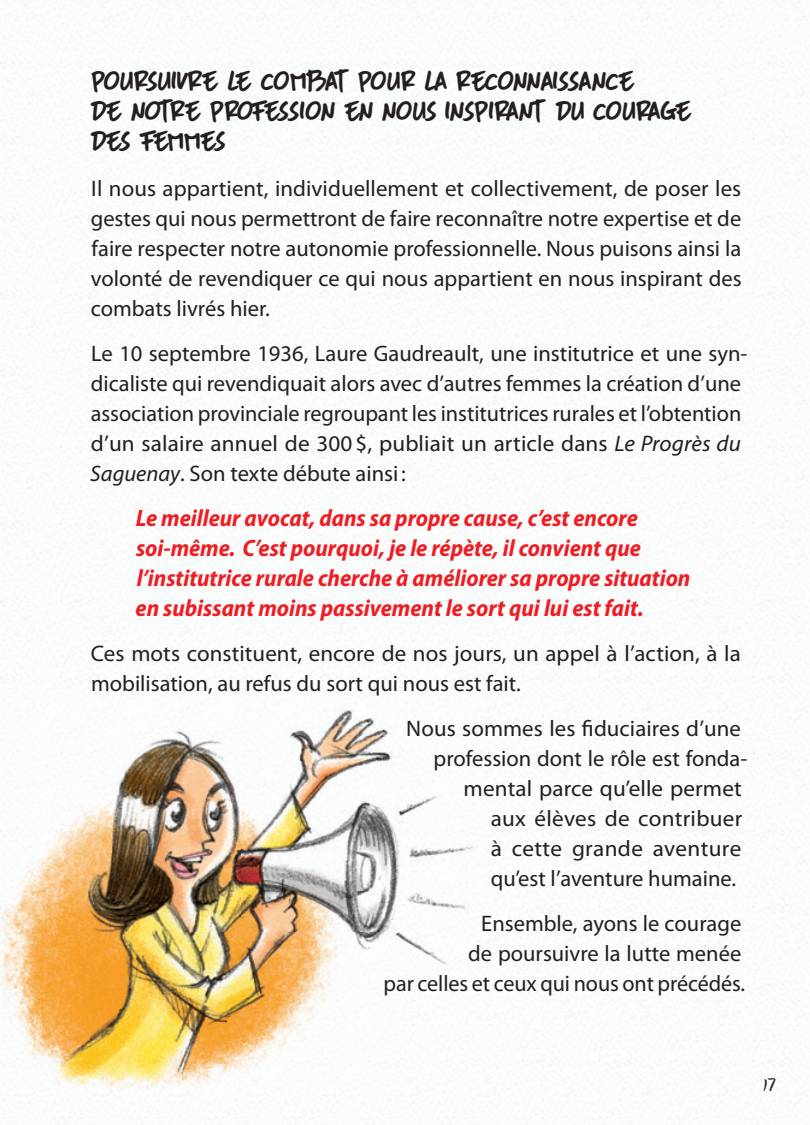
<style>
.page{position:relative;width:810px;height:1125px;background:#fff}
.page>*{position:absolute;margin:0;border:0;box-sizing:border-box;transform-origin:0 0}
.t1{font:30px/30px "DK More Or Less";letter-spacing:-.04em;color:#231f20}
.t2{font:italic 700 semi-condensed 23.75px/30px "Myriad Pro";color:#ee1d23}
.t3{font:22.5px/30px "Myriad Pro";color:#231f20}
.t4{font:20px "DK Keswick";color:#231f20}
.s1{font-style:italic}
</style>
<div class="page">
<img style="left:411px;top:692px;width:157px;height:427px">
<img style="left:0;top:690px;width:483px;height:404px">
<svg style="left:582px;top:720px;width:10px;height:16px"></svg>
<h1 class="t1" style="left:90px;top:66px;width:603px">POURSUIVRE LE COMBAT POUR LA RECONNAISSANCE<br>DE NOTRE PROFESSION EN NOUS INSPIRANT DU COURAGE<br>DES FEMMES</h1>
<p class="t3" style="left:91px;top:174px;width:652px;text-align:justify">Il nous appartient, individuellement et collectivement, de poser les gestes qui nous permettront de faire reconnaître notre expertise et de faire respecter notre autonomie professionnelle. Nous puisons ainsi la volonté de revendiquer ce qui nous appartient en nous inspirant des combats livrés hier.</p>
<p class="t3" style="left:90px;top:339px;width:659px">Le 10 septembre 1936, Laure Gaudreault, une institutrice et une syn&shy;dicaliste qui revendiquait alors avec d’autres femmes la création d’une association provinciale regroupant les institutrices rurales et l’obtention d’un salaire annuel de 300 $, publiait un article dans <span class="s1">Le Progrès du Saguenay</span>. Son texte débute ainsi :</p>
<p class="t2" style="left:136px;top:503px;width:556px">Le meilleur avocat, dans sa propre cause, c’est encore soi-même. C’est pourquoi, je le répète, il convient que l’institutrice rurale cherche à améliorer sa propre situation en subissant moins passivement le sort qui lui est fait.</p>
<p class="t3" style="left:91px;top:639px;width:651px">Ces mots constituent, encore de nos jours, un appel à l’action, à la mobilisation, au refus du sort qui nous est fait.</p>
<p class="t3" style="left:406px;top:714px;width:336px">Nous sommes les duciaires d’une</p>
<p class="t3" style="left:434px;top:744px;width:315px">profession dont le rôle est fonda-</p>
<p class="t3" style="left:464px;top:774px;width:280px">mental parce qu’elle permet</p>
<p class="t3" style="left:491px;top:804px;width:253px">aux élèves de contribuer</p>
<p class="t3" style="left:491px;top:834px;width:252px">à cette grande aventure</p>
<p class="t3" style="left:491px;top:864px;width:247px">qu’est l’aventure humaine.</p>
<p class="t3" style="left:384px;top:909px;width:363px;text-align:right">Ensemble, ayons le courage<br>de poursuivre la lutte menée<br>par celles et ceux qui nous ont précédés.</p>
<p class="t4" style="left:763px;top:1073px;width:15px">17</p>
</div>
